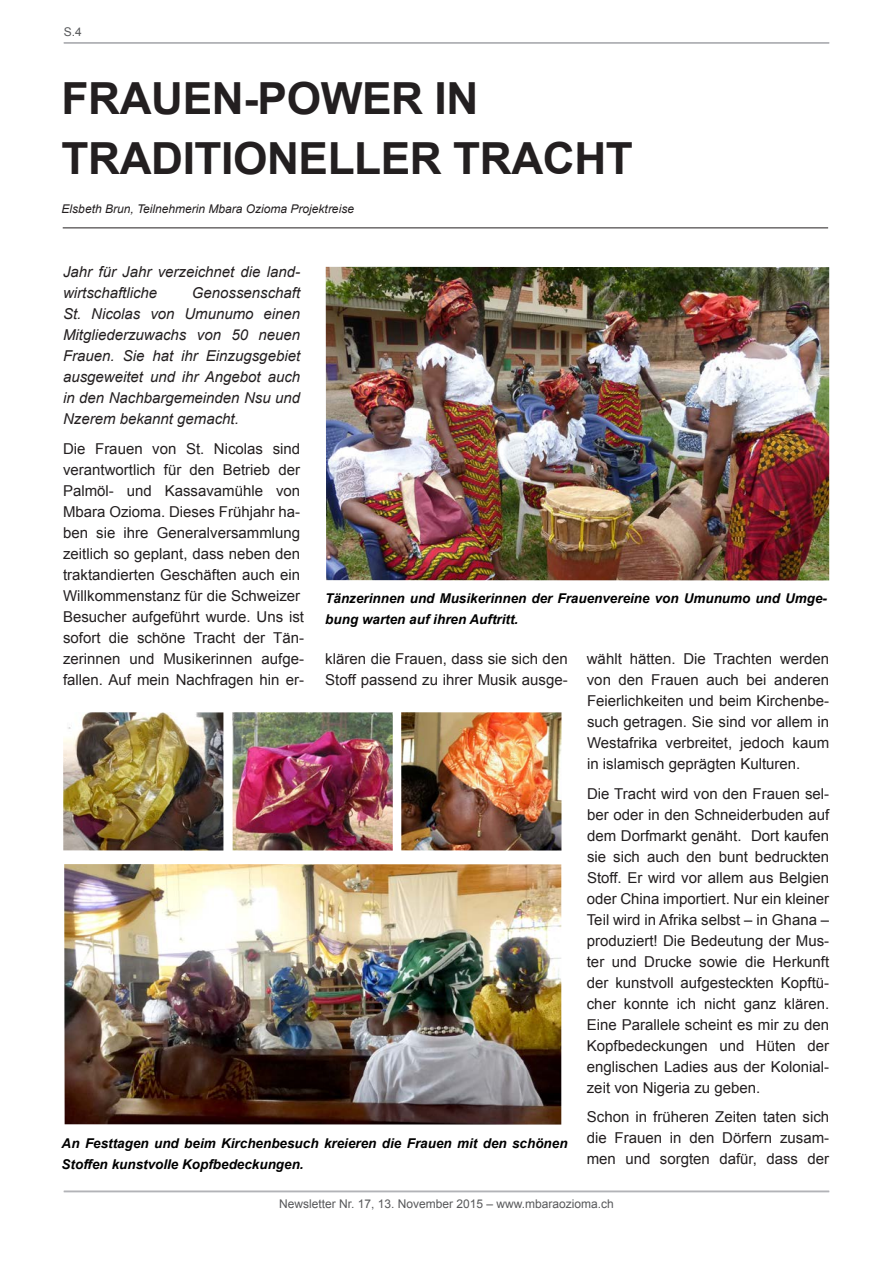
<style>
.page{position:relative;width:893px;height:1263px;background:#fff}
.page>*{position:absolute;margin:0;border:0;box-sizing:border-box;transform-origin:0 0}
.t1{font:700 44.25px/60px "Arial";letter-spacing:-.01em;color:#231f20}
.t2{font:15px/21px "Arial";color:#231f20;text-align:justify}
.t3{font:italic 15px/21px "Arial";color:#231f20}
.t4{font:italic 700 13.5px/21px "Arial";color:#000}
.t5{font:12px "Arial";color:#57585a}
.t6{font:italic 12px "Arial";color:#231f20}
</style>
<div class="page">
<img style="left:401px;top:712px;width:160px;height:138px">
<img style="left:232px;top:712px;width:161px;height:138px">
<img style="left:63px;top:712px;width:160px;height:138px">
<img style="left:64px;top:864px;width:497px;height:260px">
<img style="left:326px;top:267px;width:503px;height:313px">
<hr style="left:63px;top:227px;width:765px;height:1px;background:#231f20">
<hr style="left:64px;top:1191px;width:765px;height:1px;background:#b2b3b7">
<hr style="left:64px;top:42px;width:765px;height:2px;background:#b2b3b7">
<p class="t5" style="left:64px;top:24px;width:20px">S.4</p>
<h1 class="t1" style="left:62px;top:70px;width:573px">FRAUEN-POWER IN<br>TRADITIONELLER TRACHT</h1>
<p class="t6" style="left:62px;top:201px;width:294px">Elsbeth Brun, Teilnehmerin Mbara Ozioma Projektreise</p>
<p class="t3" style="left:63px;top:262px;width:239px">Jahr für Jahr verzeichnet die land&shy;wirtschaftliche</p>
<p class="t3" style="left:63px;top:283px;width:239px;text-align:justify;text-indent:129px">Genossenschaft St. Nicolas von Umunumo einen Mitgliederzuwachs von 50 neuen Frauen. Sie hat ihr Einzugsgebiet ausgeweitet und ihr Angebot auch in den Nachbargemeinden Nsu und Nzerem bekannt gemacht.</p>
<p class="t2" style="left:63px;top:438px;width:242px;text-align:left">Die Frauen von St. Nicolas sind verantwortlich für den Betrieb der Palmöl- und Kassavamühle von Mbara Ozioma. Dieses Frühjahr ha&shy;ben sie ihre Generalversammlung zeitlich so geplant, dass neben den traktandierten Geschäften auch ein Willkommenstanz für die Schweizer Besucher aufgeführt wurde. Uns ist sofort die schöne Tracht der Tän&shy;zerinnen und Musikerinnen aufge&shy;fallen. Auf mein Nachfragen hin er-</p>
<p class="t4" style="left:325px;top:588px;width:503px">Tänzerinnen und Musikerinnen der Frauenvereine von Umunumo und Umge&shy;bung warten auf ihren Auftritt.</p>
<p class="t2" style="left:325px;top:648px;width:244px">klären die Frauen, dass sie sich den<br>Stoff passend zu ihrer Musik ausge-</p>
<p class="t2" style="left:587px;top:649px;width:244px">wählt hätten. Die Trachten werden von den Frauen auch bei anderen Feierlichkeiten und beim Kirchenbe&shy;such getragen. Sie sind vor allem in Westafrika verbreitet, jedoch kaum in islamisch geprägten Kulturen.</p>
<p class="t2" style="left:587px;top:783px;width:244px">Die Tracht wird von den Frauen sel&shy;ber oder in den Schneiderbuden auf dem Dorfmarkt genäht. Dort kaufen sie sich auch den bunt bedruckten Stoff. Er wird vor allem aus Belgien oder China importiert. Nur ein kleiner Teil wird in Afrika selbst – in Ghana – produziert! Die Bedeutung der Mus&shy;ter und Drucke sowie die Herkunft der kunstvoll aufgesteckten Kopftü&shy;cher konnte ich nicht ganz klären.<br>Eine Parallele scheint es mir zu den Kopfbedeckungen und Hüten der englischen Ladies aus der Kolonial&shy;zeit von Nigeria zu geben.</p>
<p class="t2" style="left:587px;top:1107px;width:244px">Schon in früheren Zeiten taten sich die Frauen in den Dörfern zusam&shy;men und sorgten dafür, dass der</p>
<p class="t4" style="left:62px;top:1134px;width:507px">An Festtagen und beim Kirchenbesuch kreieren die Frauen mit den schönen<br>Stoffen kunstvolle Kopfbedeckungen.</p>
<p class="t5" style="left:279px;top:1196px;width:336px">Newsletter Nr. 17, 13. November 2015 – www.mbaraozioma.ch</p>
</div>
